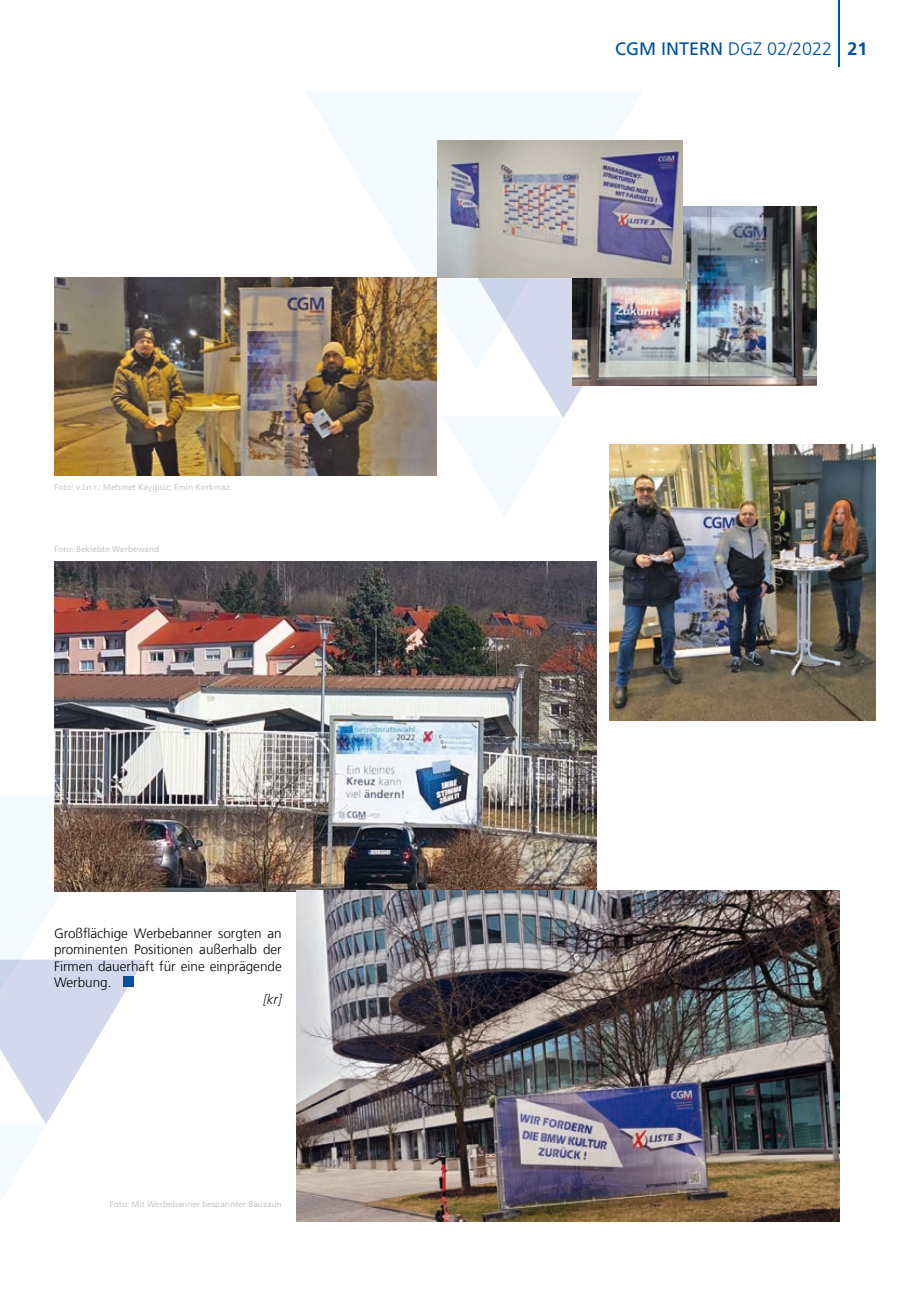
<style>
.page{position:relative;width:906px;height:1289px;background:#fff}
.page>*{position:absolute;margin:0;border:0;box-sizing:border-box;transform-origin:0 0}
.t1{font:300 18px "Frutiger LT Com";color:#00519e}
.t2{font:300 13.5px/16.5px "Frutiger LT Com";color:#000;text-align:justify}
.t3{font:italic 300 13.5px "Frutiger LT Com";color:#1a171c}
.t4{font:8.25px "Frutiger LT Com";color:#c6c7c9}
.s1{font-weight:400}
.s2{font-weight:700}
</style>
<div class="page">
<svg style="left:306px;top:91px;width:336px;height:223px;fill:#f4fafe"></svg>
<svg style="left:443px;top:277px;width:218px;height:239px"></svg>
<svg style="left:0;top:796px;width:144px;height:405px"></svg>
<hr style="left:838px;top:0;width:1px;height:66px;background:#00519e">
<img style="left:54px;top:277px;width:383px;height:198px">
<img style="left:572px;top:207px;width:245px;height:178px">
<img style="left:54px;top:561px;width:542px;height:330px">
<img style="left:297px;top:891px;width:542px;height:330px">
<img style="left:438px;top:141px;width:244px;height:136px">
<img style="left:609px;top:444px;width:266px;height:276px">
<div style="left:123px;top:976px;width:11px;height:10px;background:#00519e"></div>
<p class="t4" style="left:54px;top:482px;width:177px">Foto: v.l.n.r.: Mehmet Kaygisiz; Emin Korkmaz</p>
<p class="t4" style="left:54px;top:544px;width:107px">Foto: Beklebte Werbewand</p>
<p class="t2" style="left:54px;top:924px;width:229px">Großflächige Werbebanner sorgten an prominenten Positionen außerhalb der Firmen dauerhaft für eine einprägende Werbung.</p>
<p class="t3" style="left:263px;top:990px;width:20px">[kr]</p>
<p class="t4" style="left:110px;top:1199px;width:174px">Foto: Mit Werbebanner bespannter Bauzaun</p>
<h1 class="t1" style="left:615px;top:37px;width:254px"><span class="s1">CGM INTERN</span> DGZ 02/2022 <span class="s2">21</span></h1>
</div>
